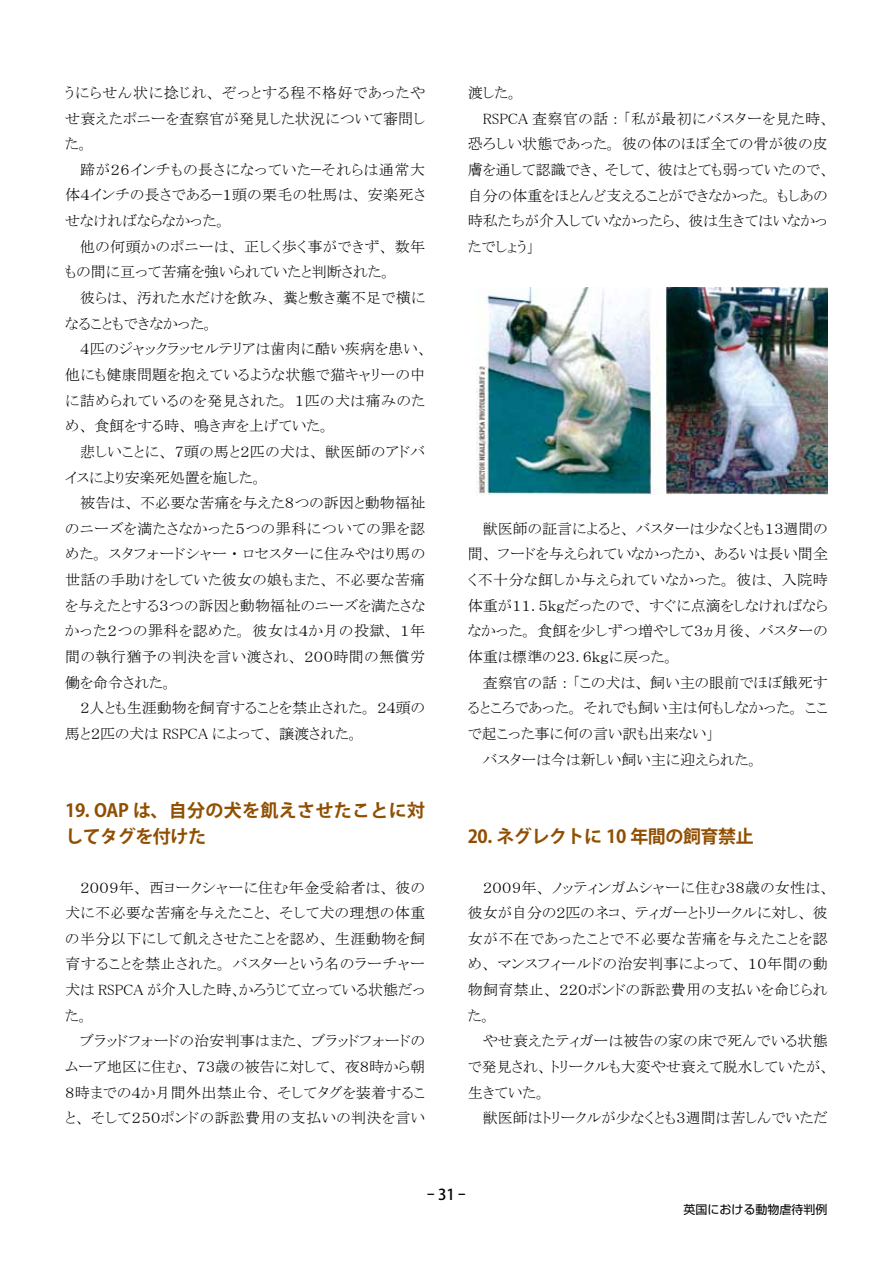
<style>
.page{position:relative;width:893px;height:1263px;background:#fff}
.page>*{position:absolute;margin:0;border:0;box-sizing:border-box;transform-origin:0 0}
.t1{font:700 18px/25.7px "Koz Go Pro";letter-spacing:.02em;color:#904e00}
.t2{font:700 18px "Koz Go Pro";letter-spacing:-.025em;color:#904e00}
.t3{font:15px/25.7px "MS P Mincho";letter-spacing:.01em;color:#000}
.t4{font:15px "MS P Mincho";letter-spacing:.03em;color:#000}
.t5{font:500 15px "Koz Go Pro";color:#000}
.t6{font:12px "Shin Go Pro";color:#000}
.s1{font-family:"MS P Gothic"}
</style>
<div class="page">
<img style="left:476px;top:288px;width:352px;height:206px">
<p class="t3" style="left:65px;top:80px;width:361px;text-align:justify">うにらせん状に捻じれ、ぞっとする程不格好であったやせ衰えたポニーを査察官が発見した状況について審問した。</p>
<p class="t3" style="left:65px;top:157px;width:362px;text-align:justify;text-indent:15px">蹄が２６インチもの長さになっていた−それらは通常大体４インチの長さである−１頭の栗毛の牡馬は、安楽死させなければならなかった。</p>
<p class="t3" style="left:65px;top:233px;width:361px;text-indent:15px">他の何頭かのポニーは、正しく歩く事ができず、数年もの間に亘って苦痛を強いられていたと判断された。</p>
<p class="t3" style="left:65px;top:285px;width:362px;text-indent:15px">彼らは、汚れた水だけを飲み、糞と敷き藁不足で横になることもできなかった。</p>
<p class="t3" style="left:65px;top:336px;width:364px;text-indent:15px">４匹のジャックラッセルテリアは歯肉に酷い疾病を患い、他にも健康問題を抱えているような状態で猫キャリーの中に詰められているのを発見された。１匹の犬は痛みのため、食餌をする時、鳴き声を上げていた。</p>
<p class="t3" style="left:65px;top:439px;width:362px;text-indent:15px">悲しいことに、７頭の馬と２匹の犬は、獣医師のアドバイスにより安楽死処置を施した。</p>
<p class="t3" style="left:65px;top:490px;width:362px;text-align:justify;text-indent:15px">被告は、不必要な苦痛を与えた８つの訴因と動物福祉のニーズを満たさなかった５つの罪科についての罪を認めた。スタフォードシャー・ロセスターに住みやはり馬の世話の手助けをしていた彼女の娘もまた、不必要な苦痛を与えたとする３つの訴因と動物福祉のニーズを満たさなかった２つの罪科を認めた。彼女は４か月の投獄、１年間の執行猶予の判決を言い渡され、２００時間の無償労働を命令された。</p>
<p class="t3" style="left:65px;top:695px;width:361px;text-indent:15px">２人とも生涯動物を飼育することを禁止された。２４頭の馬と２匹の犬は RSPCA によって、譲渡された。</p>
<p class="t1" style="left:65px;top:799px;width:361px">19. OAP は、自分の犬を飢えさせたことに対してタグを付けた</p>
<p class="t3" style="left:65px;top:874px;width:362px;text-align:justify;text-indent:15px">２００９年、西ヨークシャーに住む年金受給者は、彼の犬に不必要な苦痛を与えたこと、そして犬の理想の体重の半分以下にして飢えさせたことを認め、生涯動物を飼育することを禁止された。バスターという名のラーチャー犬は RSPCA が介入した時、かろうじて立っている状態だった。</p>
<p class="t3" style="left:65px;top:1028px;width:362px;text-align:justify;text-indent:15px">ブラッドフォードの治安判事はまた、ブラッドフォードのムーア地区に住む、７３歳の被告に対して、夜８時から朝８時までの４か月間外出禁止令、そしてタグを装着すること、そして２５０ポンドの訴訟費用の支払いの判決を言い</p>
<p class="t3" style="left:468px;top:80px;width:52px">渡した。</p>
<p class="t4" style="left:483px;top:111px;width:349px">RSPCA 査察官の話<span class="s1">：</span>「私が最初にバスターを見た時、</p>
<p class="t3" style="left:468px;top:131px;width:362px">恐ろしい状態であった。彼の体のほぼ全ての骨が彼の皮</p>
<p class="t3" style="left:468px;top:157px;width:364px">膚を通して認識でき、そして、彼はとても弱っていたので、</p>
<p class="t3" style="left:468px;top:182px;width:361px">自分の体重をほとんど支えることができなかった。もしあの</p>
<p class="t3" style="left:468px;top:208px;width:361px">時私たちが介入していなかったら、彼は生きてはいなかっ</p>
<p class="t3" style="left:468px;top:234px;width:68px">たでしょう」</p>
<p class="t3" style="left:468px;top:515px;width:361px;text-align:justify;text-indent:15px">獣医師の証言によると、バスターは少なくとも１３週間の間、フードを与えられていなかったか、あるいは長い間全く不十分な餌しか与えられていなかった。彼は、入院時体重が１１．５ｋｇだったので、すぐに点滴をしなければならなかった。食餌を少しずつ増やして３ヵ月後、バスターの体重は標準の２３．６ｋｇに戻った。</p>
<p class="t3" style="left:483px;top:669px;width:346px">査察官の話<span class="s1">：</span>「この犬は、飼い主の眼前でほぼ餓死す</p>
<p class="t3" style="left:468px;top:695px;width:361px">るところであった。それでも飼い主は何もしなかった。ここ</p>
<p class="t3" style="left:468px;top:721px;width:248px">で起こった事に何の言い訳も出来ない」</p>
<p class="t3" style="left:483px;top:746px;width:277px">バスターは今は新しい飼い主に迎えられた。</p>
<p class="t2" style="left:468px;top:824px;width:287px">20. ネグレクトに 10 年間の飼育禁止</p>
<p class="t3" style="left:468px;top:874px;width:364px;text-indent:15px">２００９年、ノッティンガムシャーに住む３８歳の女性は、彼女が自分の２匹のネコ、ティガーとトリークルに対し、彼女が不在であったことで不必要な苦痛を与えたことを認め、マンスフィールドの治安判事によって、１０年間の動物飼育禁止、２２０ポンドの訴訟費用の支払いを命じられた。</p>
<p class="t3" style="left:468px;top:1028px;width:364px;text-indent:15px">やせ衰えたティガーは被告の家の床で死んでいる状態で発見され、トリークルも大変やせ衰えて脱水していたが、生きていた。</p>
<p class="t3" style="left:483px;top:1105px;width:346px">獣医師はトリークルが少なくとも３週間は苦しんでいただ</p>
<p class="t5" style="left:427px;top:1184px;width:40px">- 31 -</p>
<p class="t6" style="left:684px;top:1200px;width:145px">英国における動物虐待判例</p>
</div>
